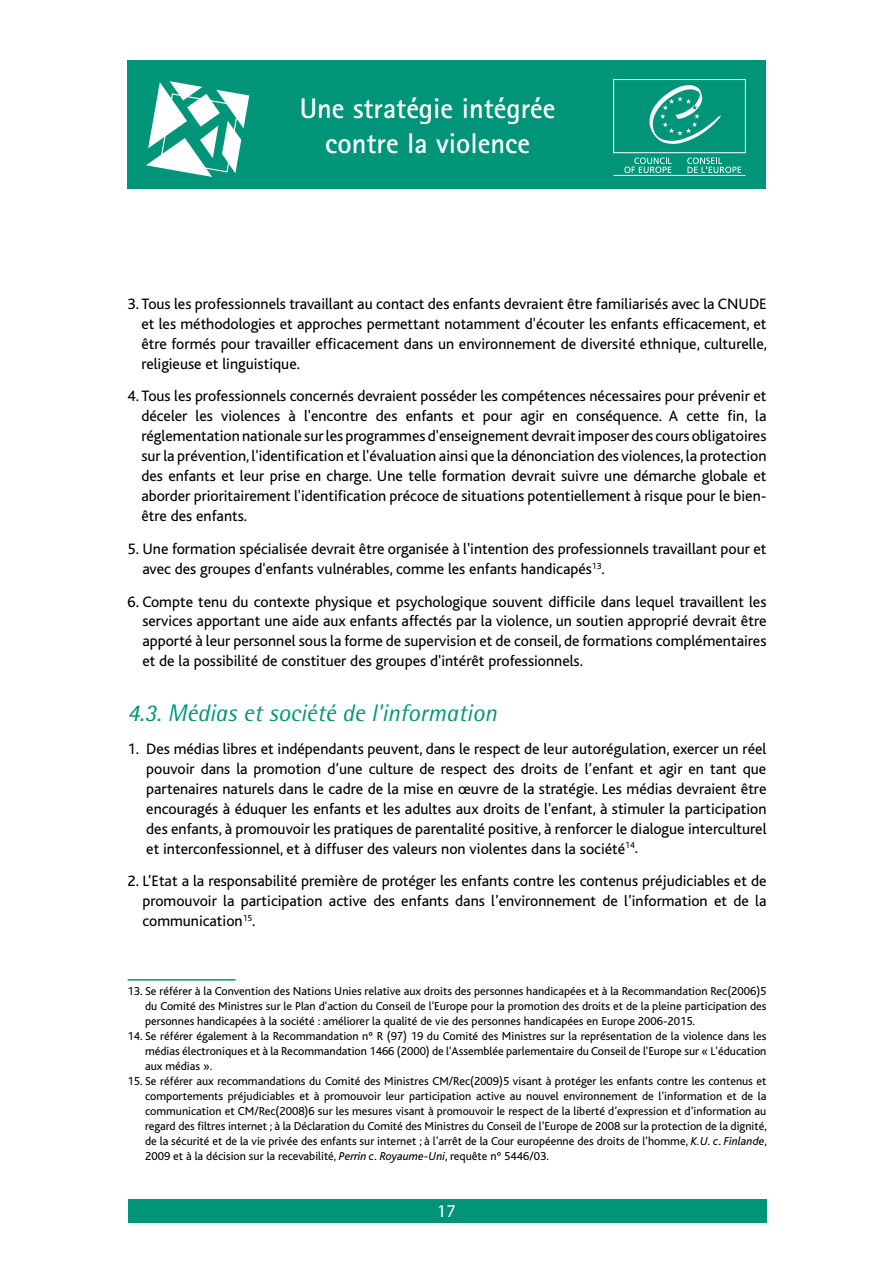
<style>
.page{position:relative;width:893px;height:1263px;background:#fff}
.page>*{position:absolute;margin:0;border:0;box-sizing:border-box;transform-origin:0 0}
.t1{font:700 28.5px/34.5px "Rotis Sans Serif";color:#fff;text-align:center}
.t2{font:italic 24px "Rotis Semi Sans Std";color:#009579}
.t3{font:18px "Myriad Pro";color:#fff}
.t4{font:15.75px/20px "Bliss";color:#000;text-align:justify}
.t5{font:12px/15px "Bliss";color:#000;text-align:justify}
.s1{font-style:italic}
</style>
<div class="page">
<div style="left:128px;top:1199px;width:638px;height:23px;background:#009579"></div>
<div style="left:127px;top:60px;width:639px;height:129px;background:#009579"></div>
<svg style="left:146px;top:81px;width:103px;height:96px"></svg>
<hr style="left:614px;top:175px;width:131px;height:1px;background:#fff">
<svg style="left:687px;top:158px;width:54px;height:15px"></svg>
<svg style="left:624px;top:158px;width:48px;height:15px"></svg>
<div style="left:613px;top:79px;width:133px;height:74px;border:1px solid #fff"></div>
<svg style="left:649px;top:85px;width:72px;height:59px"></svg>
<hr style="left:128px;top:979px;width:108px;height:1px;background:#009579">
<h1 class="t1" style="left:300px;top:91px;width:257px">Une stratégie intégrée contre la violence</h1>
<p class="t4" style="left:141px;top:294px;width:627px;text-indent:-14px">3. Tous les professionnels travaillant au contact des enfants devraient être familiarisés avec la CNUDE et les méthodologies et approches permettant notamment d'écouter les enfants efficacement, et être formés pour travailler efficacement dans un environnement de diversité ethnique, culturelle, religieuse et linguistique.</p>
<p class="t4" style="left:141px;top:387px;width:627px;text-indent:-14px">4. Tous les professionnels concernés devraient posséder les compétences nécessaires pour prévenir et déceler les violences à l'encontre des enfants et pour agir en conséquence. A cette fin, la réglementation nationale sur les programmes d'enseignement devrait imposer des cours obligatoires sur la prévention, l'identification et l'évaluation ainsi que la dénonciation des violences, la protection des enfants et leur prise en charge. Une telle formation devrait suivre une démarche globale et aborder prioritairement l'identification précoce de situations potentiellement à risque pour le bien&shy;être des enfants.</p>
<p class="t4" style="left:142px;top:539px;width:626px;text-indent:-15px">5. Une formation spécialisée devrait être organisée à l'intention des professionnels travaillant pour et avec des groupes d'enfants vulnérables, comme les enfants handicapés<sup>13</sup>.</p>
<p class="t4" style="left:142px;top:592px;width:626px;text-indent:-15px">6. Compte tenu du contexte physique et psychologique souvent difficile dans lequel travaillent les services apportant une aide aux enfants affectés par la violence, un soutien approprié devrait être apporté à leur personnel sous la forme de supervision et de conseil, de formations complémentaires et de la possibilité de constituer des groupes d'intérêt professionnels.</p>
<h2 class="t2" style="left:128px;top:698px;width:371px">4.3. Médias et société de l'information</h2>
<p class="t4" style="left:146px;top:739px;width:622px;text-indent:-19px">1. Des médias libres et indépendants peuvent, dans le respect de leur autorégulation, exercer un réel pouvoir dans la promotion d’une culture de respect des droits de l’enfant et agir en tant que partenaires naturels dans le cadre de la mise en œuvre de la stratégie. Les médias devraient être encouragés à éduquer les enfants et les adultes aux droits de l'enfant, à stimuler la participation des enfants, à promouvoir les pratiques de parentalité positive, à renforcer le dialogue interculturel et interconfessionnel, et à diffuser des valeurs non violentes dans la société<sup>14</sup>.</p>
<p class="t4" style="left:142px;top:871px;width:626px;text-indent:-15px">2. L’Etat a la responsabilité première de protéger les enfants contre les contenus préjudiciables et de promouvoir la participation active des enfants dans l’environnement de l’information et de la communication<sup>15</sup>.</p>
<p class="t5" style="left:145px;top:984px;width:623px;text-indent:-18px">13. Se référer à la Convention des Nations Unies relative aux droits des personnes handicapées et à la Recommandation Rec(2006)5 du Comité des Ministres sur le Plan d'action du Conseil de l'Europe pour la promotion des droits et de la pleine participation des personnes handicapées à la société : améliorer la qualité de vie des personnes handicapées en Europe 2006-2015.</p>
<p class="t5" style="left:145px;top:1029px;width:623px;text-indent:-18px">14. Se référer également à la Recommandation n° R (97) 19 du Comité des Ministres sur la représentation de la violence dans les médias électroniques et à la Recommandation 1466 (2000) de l'Assemblée parlementaire du Conseil de l'Europe sur « L'éducation aux médias ».</p>
<p class="t5" style="left:145px;top:1074px;width:623px;text-indent:-18px">15. Se référer aux recommandations du Comité des Ministres CM/Rec(2009)5 visant à protéger les enfants contre les contenus et comportements préjudiciables et à promouvoir leur participation active au nouvel environnement de l’information et de la communication et CM/Rec(2008)6 sur les mesures visant à promouvoir le respect de la liberté d’expression et d’information au regard des filtres internet ; à la Déclaration du Comité des Ministres du Conseil de l’Europe de 2008 sur la protection de la dignité, de la sécurité et de la vie privée des enfants sur internet ; à l’arrêt de la Cour européenne des droits de l’homme, <span class="s1">K.U. c. Finlande</span>, 2009 et à la décision sur la recevabilité, <span class="s1">Perrin c. Royaume-Uni</span>, requête n° 5446/03.</p>
<p class="t3" style="left:437px;top:1200px;width:20px">17</p>
</div>
